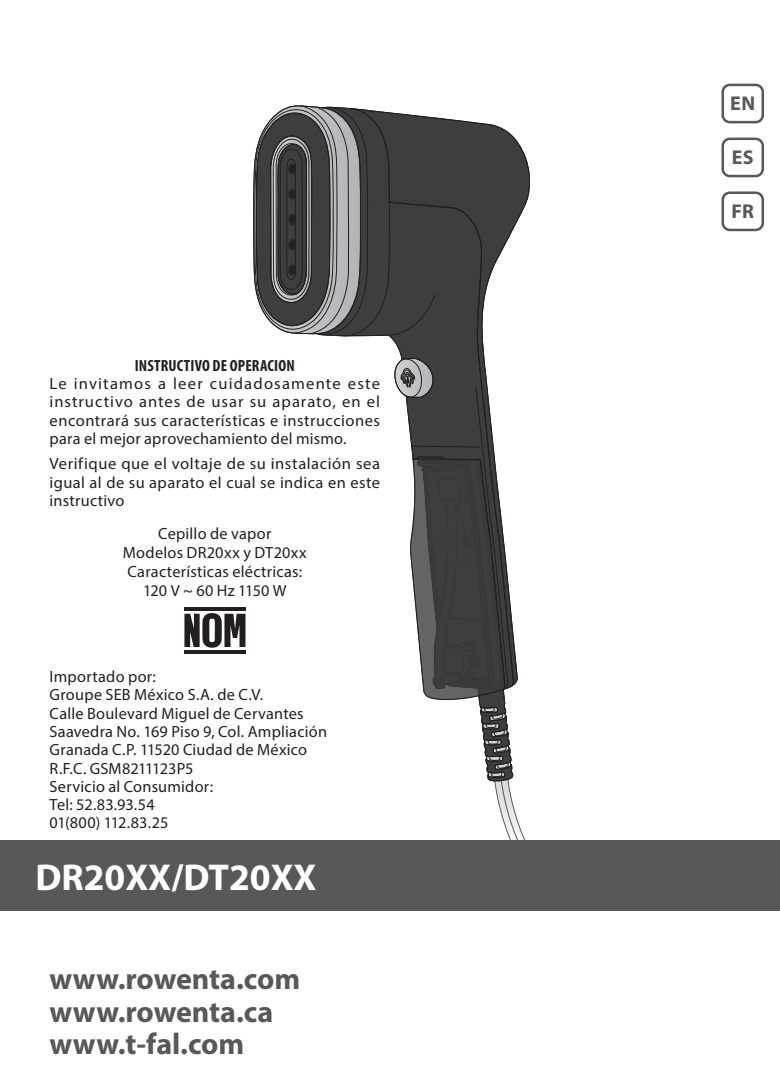
<style>
.page{position:relative;width:780px;height:1092px;background:#fff}
.page>*{position:absolute;margin:0;border:0;box-sizing:border-box;transform-origin:0 0}
.t1{font:700 37.5px "Myriad Pro";color:#fff}
.t2{font:700 30px/32.5px "Myriad Pro";color:#57585a}
.t3{font:700 20px "Myriad Pro";color:#57585a}
.t4{font:16.25px/18.2px "Myriad Pro";letter-spacing:.015em;color:#231f20;text-align:justify}
.t5{font:700 condensed 16.25px "Myriad Pro";letter-spacing:.01em;color:#231f20}
</style>
<div class="page">
<svg style="left:436px;top:117px;width:94px;height:216px"></svg>
<svg style="left:390px;top:333px;width:95px;height:25px;background:#4c4c4d"></svg>
<svg style="left:253px;top:105px;width:183px;height:232px;background:#5a5a5b"></svg>
<svg style="left:394px;top:358px;width:132px;height:482px"></svg>
<div style="left:721px;top:84px;width:43px;height:39px;border:2px solid #57585a;border-radius:7px"></div>
<div style="left:721px;top:137px;width:43px;height:40px;border:2px solid #57585a;border-radius:7px"></div>
<div style="left:0;top:840px;width:780px;height:70px;background:#57585a"></div>
<div style="left:721px;top:191px;width:43px;height:40px;border:2px solid #57585a;border-radius:7px"></div>
<svg style="left:184px;top:613px;width:61px;height:34px"></svg>
<hr style="left:184px;top:607px;width:61px;height:3px;background:#231f20">
<hr style="left:184px;top:650px;width:61px;height:3px;background:#231f20">
<p class="t5" style="left:135px;top:355px;width:162px">INSTRUCTIVO DE OPERACION</p>
<p class="t4" style="left:50px;top:374px;width:332px">Le invitamos a leer cuidadosamente este instructivo antes de usar su aparato, en el encontrará sus características e instrucciones para el mejor aprovechamiento del mismo.</p>
<p class="t4" style="left:50px;top:454px;width:332px">Verifique que el voltaje de su instalación sea igual al de su aparato el cual se indica en este instructivo</p>
<p class="t4" style="left:123px;top:524px;width:185px;text-align:center">Cepillo de vapor<br>Modelos DR20xx y DT20xx<br>Características eléctricas:<br>120 V ~ 60 Hz 1150 W</p>
<p class="t4" style="left:50px;top:667px;width:279px;text-align:left">Importado por:<br>Groupe SEB México S.A. de C.V.<br>Calle Boulevard Miguel de Cervantes<br>Saavedra No. 169 Piso 9, Col. Ampliación<br>Granada C.P. 11520 Ciudad de México<br>R.F.C. GSM8211123P5<br>Servicio al Consumidor:<br>Tel: 52.83.93.54<br>01(800) 112.83.25</p>
<h1 class="t1" style="left:35px;top:852px;width:282px">DR20XX/DT20XX</h1>
<h2 class="t2" style="left:50px;top:961px;width:252px">www.rowenta.com www.rowenta.ca www.t-fal.com</h2>
<p class="t3" style="left:730px;top:91px;width:26px">EN</p>
<p class="t3" style="left:731px;top:144px;width:23px">ES</p>
<p class="t3" style="left:731px;top:198px;width:24px">FR</p>
</div>
